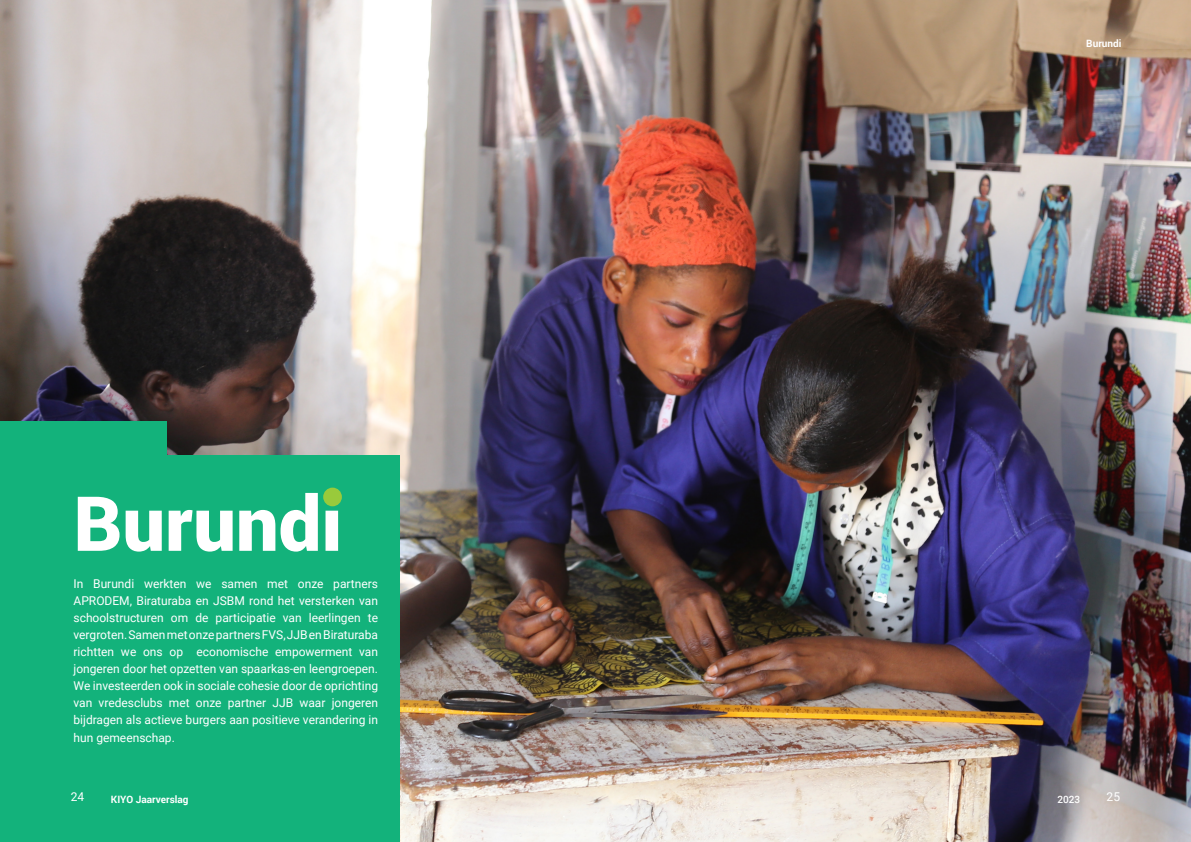
<style>
.page{position:relative;width:1191px;height:842px;background:#fff}
.page>*{position:absolute;margin:0;border:0;box-sizing:border-box;transform-origin:0 0}
.H1_-_land{font:900 76px "Roboto";color:#fff}
.Broodtekst_-_light{font:12.1px/17.1px "Roboto";color:#fff;text-align:justify}
.t1{font:700 10.1px "Roboto";color:#fff}
.t2{font:500 10.1px "Roboto";color:#fff}
</style>
<div class="page">
<img style="left:0;top:0;width:1191px;height:842px">
<div style="left:0;top:421px;width:166px;height:421px;background:#13b27b"></div>
<div style="left:166px;top:455px;width:166px;height:387px;background:#13b27b"></div>
<div style="left:332px;top:455px;width:68px;height:387px;background:#13b27b"></div>
<div style="left:323px;top:488px;width:19px;height:18px;background:#99ca3b;border-radius:50%"></div>
<p class="H1_-_land" style="left:74px;top:470px;width:270px">Burundi</p>
<p class="Broodtekst_-_light" style="left:74px;top:574px;width:306px">In Burundi werkten we samen met onze partners APRODEM, Biraturaba en JSBM rond het versterken van schoolstructuren om de participatie van leerlingen te vergroten. Samen met onze partners FVS, JJB en Biraturaba richtten we ons op economische empowerment van jongeren door het opzetten van spaarkas-en leengroepen.<br>We investeerden ook in sociale cohesie door de oprichting van vredesclubs met onze partner JJB waar jongeren bijdragen als actieve burgers aan positieve verandering in hun gemeenschap.</p>
<p class="Broodtekst_-_light" style="left:71px;top:788px;width:15px">24</p>
<p class="t1" style="left:111px;top:792px;width:79px">KIYO Jaarverslag</p>
<p class="t1" style="left:1086px;top:37px;width:37px">Burundi</p>
<p class="t2" style="left:1057px;top:792px;width:24px">2023</p>
<p class="Broodtekst_-_light" style="left:1106px;top:788px;width:15px">25</p>
</div>
